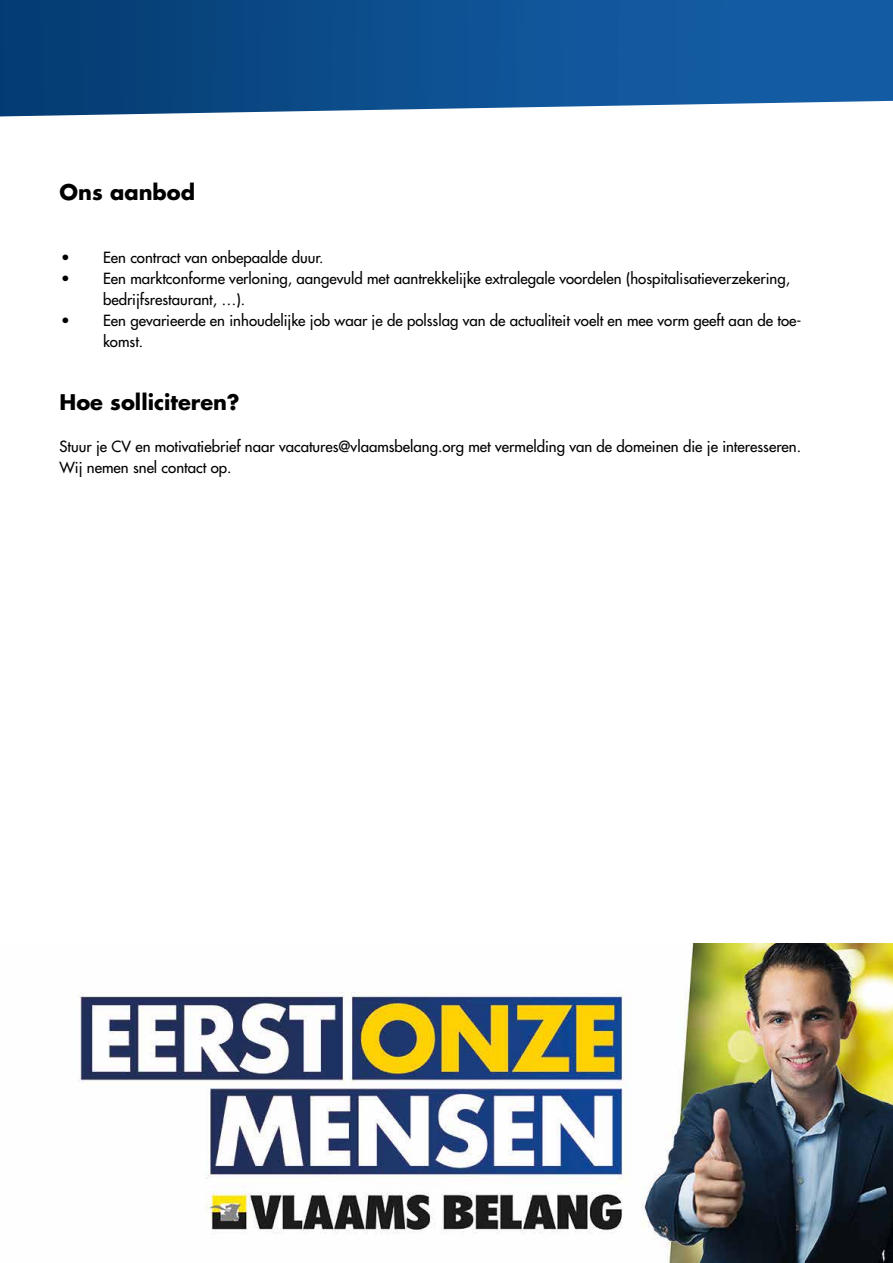
<style>
.page{position:relative;width:893px;height:1263px;background:#fff}
.page>*{position:absolute;margin:0;border:0;box-sizing:border-box;transform-origin:0 0}
.t1{font:700 22.5px "Futura PT";color:#000}
.t2{font:700 21px "Futura Std";color:#000}
.t3{font:18px "Futura PT";color:#000}
.t4{font:500 15px/21px "Futura Std";color:#000}
</style>
<div class="page">
<img style="left:0;top:0;width:893px;height:116px">
<img style="left:72px;top:944px;width:821px;height:319px">
<h1 class="t1" style="left:54px;top:169px;width:131px">Ons aanbod</h1>
<h2 class="t2" style="left:60px;top:178px;width:137px">Ons aanbod</h2>
<p class="t4" style="left:61px;top:247px;width:264px">• Een contract van onbepaalde duur.</p>
<p class="t4" style="left:103px;top:268px;width:688px;text-indent:-42px">• Een marktconforme verloning, aangevuld met aantrekkelijke extralegale voordelen (hospitalisatieverzekering, bedrijfsrestaurant, …).</p>
<p class="t4" style="left:103px;top:310px;width:700px;text-indent:-42px">• Een gevarieerde en inhoudelijke job waar je de polsslag van de actualiteit voelt en mee vorm geeft aan de toe&shy;komst.</p>
<p class="t3" style="left:108px;top:261px;width:411px">voordelen (hospitalisatieverzekering, bedrijfsrestaurant, …).</p>
<p class="t3" style="left:108px;top:304px;width:233px">mee vorm geeft aan de toekomst.</p>
<h2 class="t2" style="left:60px;top:388px;width:182px">Hoe solliciteren?</h2>
<p class="t4" style="left:60px;top:436px;width:743px">Stuur je CV en motivatiebrief naar vacatures@vlaamsbelang.org met vermelding van de domeinen die je interesseren.<br>Wij nemen snel contact op.</p>
</div>
